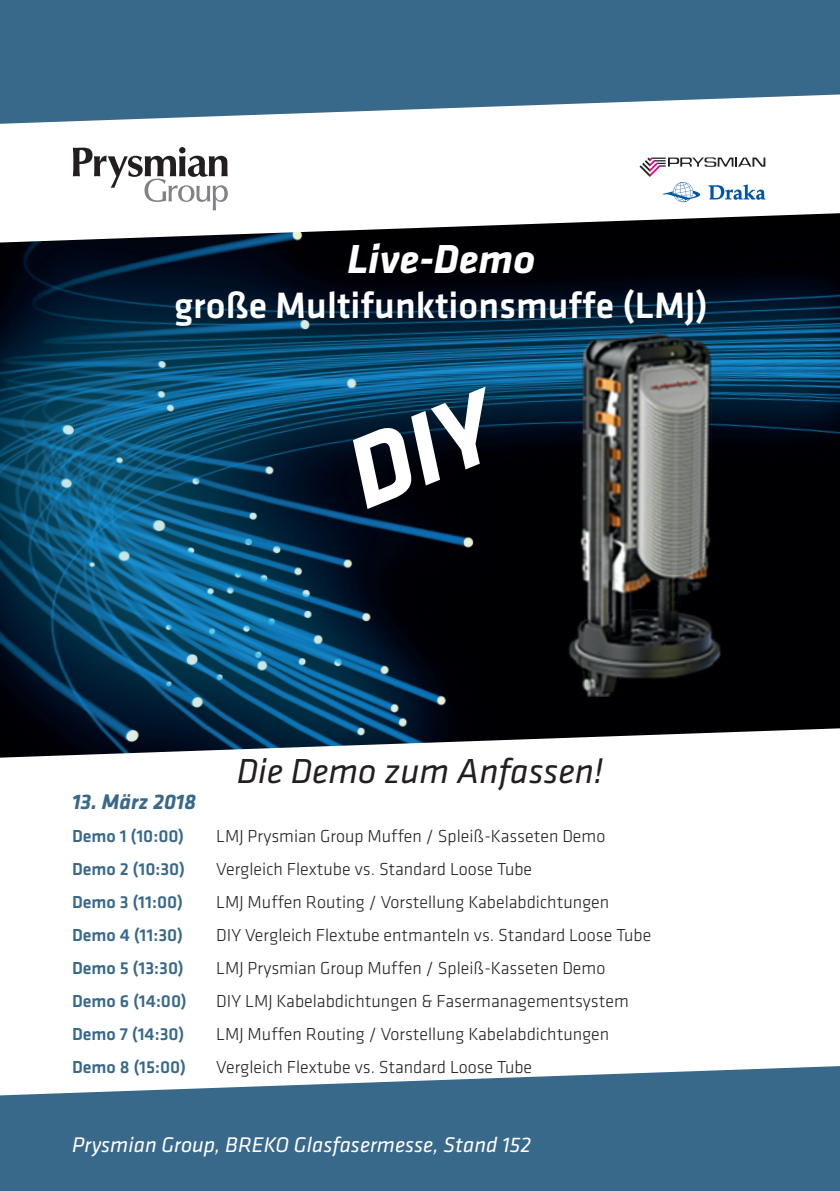
<style>
.page{position:relative;width:840px;height:1191px;background:#fff}
.page>*{position:absolute;margin:0;border:0;box-sizing:border-box;transform-origin:0 0}
.t1{font:italic 700 42px "Klavika";color:#fff}
.t2{font:500 38px "Klavika";color:#fff}
.t3{font:italic 36px "Klavika";color:#231f20}
.t4{font:italic 22px "Klavika";color:#fff}
.t5{font:italic 700 22px "Klavika";color:#38688a}
.t6{font:300 18px "Klavika";color:#231f20}
.t7{font:500 18px "Klavika";color:#38688a}
</style>
<div class="page">
<img style="left:0;top:213px;width:839px;height:544px">
<svg style="left:0;top:0;width:839px;height:124px;background:#4f7a97"></svg>
<svg style="left:0;top:1066px;width:839px;height:125px;background:#4f7997"></svg>
<svg style="left:639px;top:157px;width:125px;height:45px"></svg>
<svg style="left:73px;top:147px;width:155px;height:63px"></svg>
<img style="left:566px;top:298px;width:163px;height:398px">
<svg style="left:341px;top:386px;width:170px;height:123px;background:#011526"></svg>
<p class="t1" style="left:347px;top:236px;width:189px">Live-Demo</p>
<p class="t2" style="left:174px;top:285px;width:534px">große Multifunktionsmuffe (LMJ)</p>
<p class="t3" style="left:236px;top:751px;width:368px">Die Demo zum Anfassen!</p>
<p class="t5" style="left:72px;top:790px;width:125px">13. März 2018</p>
<p class="t7" style="left:72px;top:826px;width:114px">Demo 1 (10:00)</p>
<p class="t6" style="left:216px;top:826px;width:390px">LMJ Prysmian Group Muffen / Spleiß-Kasseten Demo</p>
<p class="t7" style="left:72px;top:859px;width:115px">Demo 2 (10:30)</p>
<p class="t6" style="left:216px;top:859px;width:317px">Vergleich Flextube vs. Standard Loose Tube</p>
<p class="t7" style="left:72px;top:892px;width:112px">Demo 3 (11:00)</p>
<p class="t6" style="left:216px;top:892px;width:394px">LMJ Muffen Routing / Vorstellung Kabelabdichtungen</p>
<p class="t7" style="left:72px;top:925px;width:112px">Demo 4 (11:30)</p>
<p class="t6" style="left:216px;top:925px;width:436px">DIY Vergleich Flextube entmanteln vs. Standard Loose Tube</p>
<p class="t7" style="left:72px;top:958px;width:113px">Demo 5 (13:30)</p>
<p class="t6" style="left:216px;top:958px;width:390px">LMJ Prysmian Group Muffen / Spleiß-Kasseten Demo</p>
<p class="t7" style="left:72px;top:991px;width:116px">Demo 6 (14:00)</p>
<p class="t6" style="left:216px;top:991px;width:414px">DIY LMJ Kabelabdichtungen &amp; Fasermanagementsystem</p>
<p class="t7" style="left:72px;top:1024px;width:114px">Demo 7 (14:30)</p>
<p class="t6" style="left:216px;top:1024px;width:394px">LMJ Muffen Routing / Vorstellung Kabelabdichtungen</p>
<p class="t7" style="left:72px;top:1057px;width:115px">Demo 8 (15:00)</p>
<p class="t6" style="left:216px;top:1057px;width:317px">Vergleich Flextube vs. Standard Loose Tube</p>
<p class="t4" style="left:72px;top:1132px;width:460px">Prysmian Group, BREKO Glasfasermesse, Stand 152</p>
</div>
